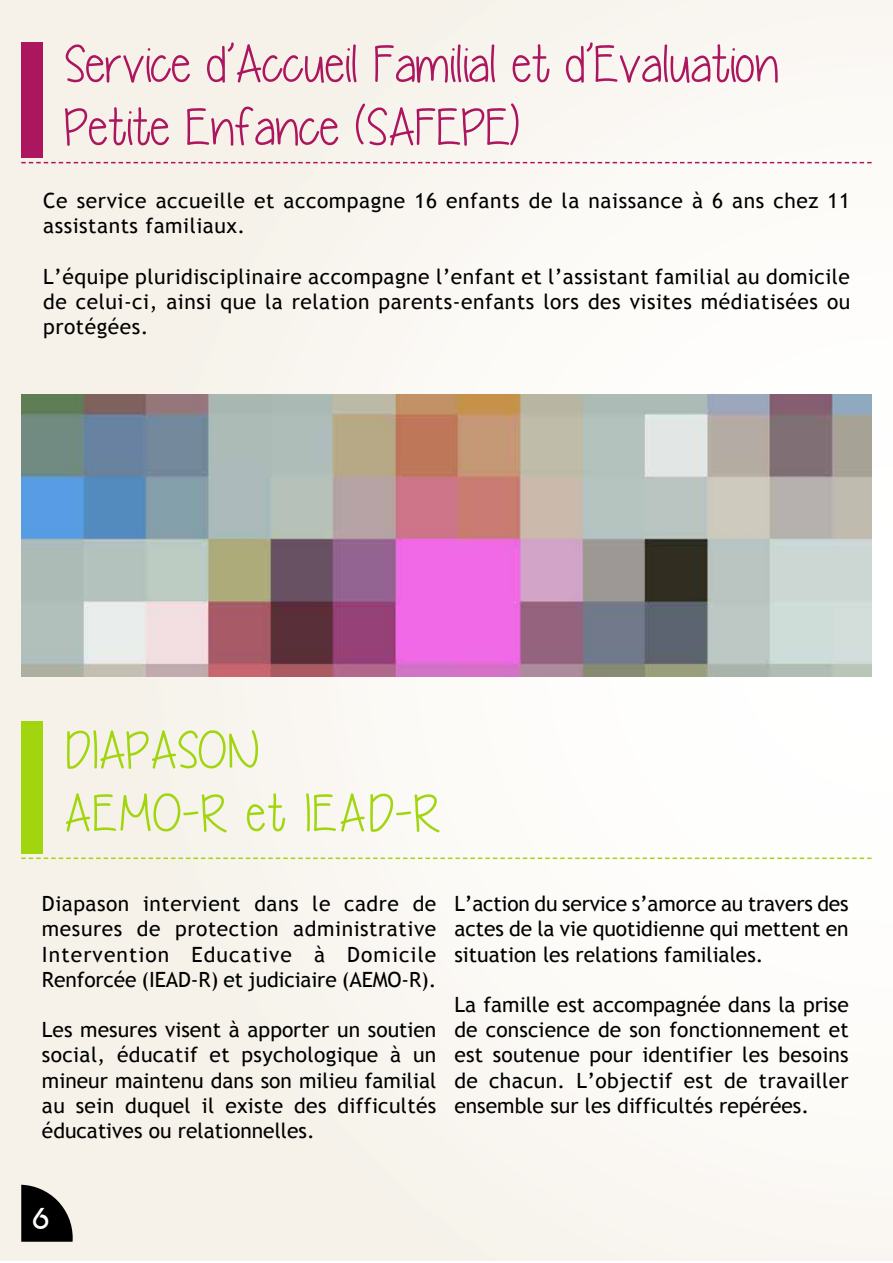
<style>
.page{position:relative;width:893px;height:1263px;background:#fff}
.page>*{position:absolute;margin:0;border:0;box-sizing:border-box;transform-origin:0 0}
.t1{font:52.5px/63px "Yummy Cupcakes";color:#ac165f}
.t2{font:52.5px/63px "Yummy Cupcakes";letter-spacing:.01em;color:#a1d60e}
.t3{font:500 30px "Bordeaux";color:#fff}
.t4{font:21px/25.2px "Trebuchet MS";letter-spacing:.015em;color:#000;text-align:justify}
</style>
<div class="page">
<img style="left:0;top:0;width:893px;height:1260px">
<svg style="left:21px;top:1185px;width:52px;height:57px;background:#353432"></svg>
<div style="left:21px;top:722px;width:22px;height:132px;background:#a1d60e"></div>
<svg style="left:21px;top:857px;width:851px;height:2px"></svg>
<img style="left:22px;top:394px;width:850px;height:282px">
<div style="left:21px;top:43px;width:22px;height:115px;background:#ac165f"></div>
<svg style="left:21px;top:162px;width:851px;height:1px"></svg>
<h1 class="t1" style="left:64px;top:32px;width:716px">Service d’Accueil Familial et d’Evaluation<br>Petite Enfance (SAFEPE)</h1>
<p class="t4" style="left:43px;top:188px;width:808px">Ce service accueille et accompagne 16 enfants de la naissance à 6 ans chez 11 assistants familiaux.</p>
<p class="t4" style="left:43px;top:263px;width:809px">L’équipe pluridisciplinaire accompagne l’enfant et l’assistant familial au domicile de celui-ci, ainsi que la relation parents-enfants lors des visites médiatisées ou protégées.</p>
<h1 class="t2" style="left:64px;top:718px;width:378px">DIAPASON<br>AEMO-R et IEAD-R</h1>
<p class="t4" style="left:42px;top:891px;width:396px">Diapason intervient dans le cadre de mesures de protection administrative Intervention Educative à Domicile Renforcée (IEAD-R) et judiciaire (AEMO-R).</p>
<p class="t4" style="left:42px;top:1017px;width:396px">Les mesures visent à apporter un soutien social, éducatif et psychologique à un mineur maintenu dans son milieu familial au sein duquel il existe des difficultés éducatives ou relationnelles.</p>
<p class="t4" style="left:454px;top:891px;width:396px">L’action du service s’amorce au travers des actes de la vie quotidienne qui mettent en situation les relations familiales.</p>
<p class="t4" style="left:454px;top:992px;width:396px">La famille est accompagnée dans la prise de conscience de son fonctionnement et est soutenue pour identifier les besoins de chacun. L’objectif est de travailler ensemble sur les difficultés repérées.</p>
<h2 class="t3" style="left:32px;top:1202px;width:18px">6</h2>
</div>
